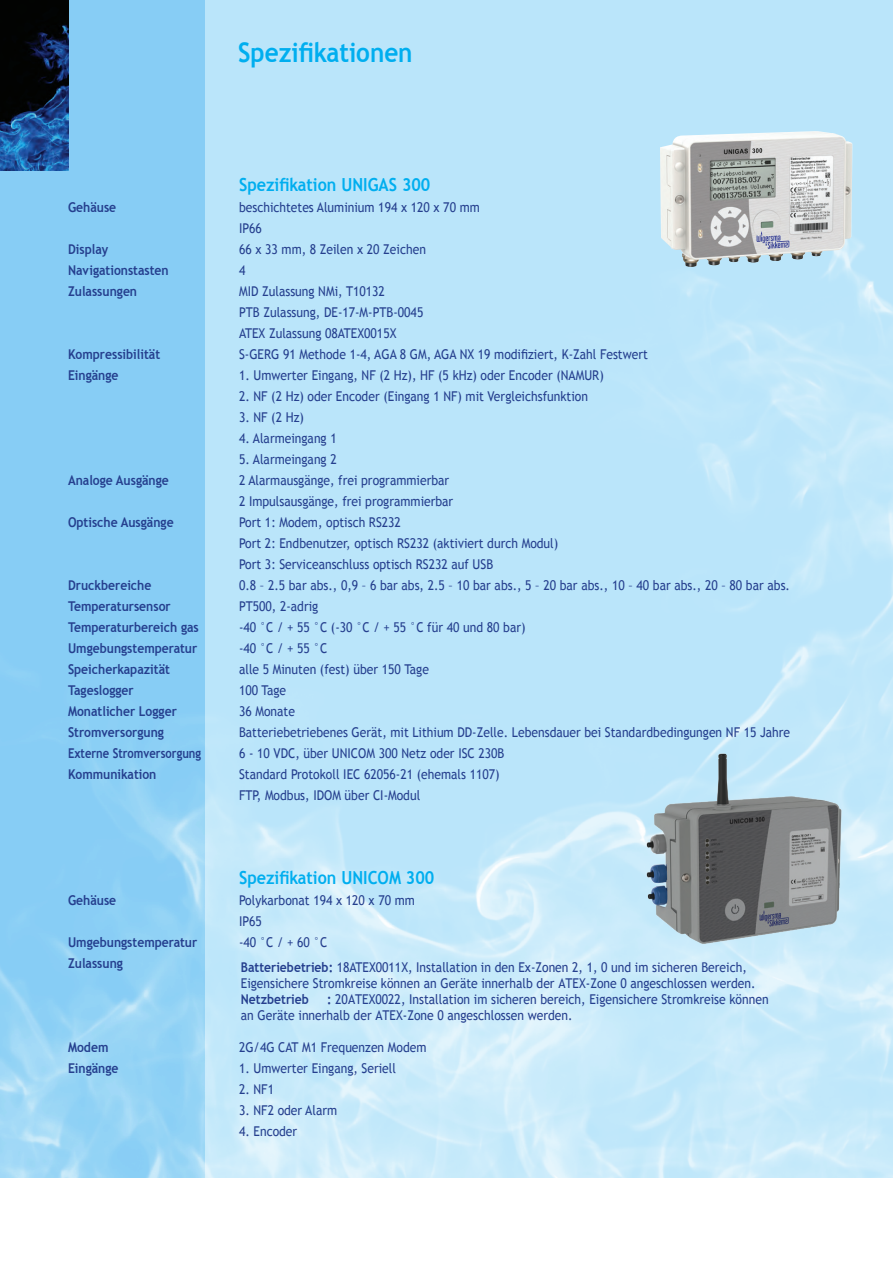
<style>
.page{position:relative;width:893px;height:1263px;background:#fff}
.page>*{position:absolute;margin:0;border:0;box-sizing:border-box;transform-origin:0 0}
.t1{font:700 27px "Trebuchet MS";color:#00aeef;scale:.9 1}
.t2{font:700 18px "Trebuchet MS";color:#00aeef;scale:.9 1}
.t3{font:13.5px/21px "Trebuchet MS";color:#253f8e;scale:.9 1}
.t4{font:700 13.5px "Trebuchet MS";color:#253f8e;scale:.9 1}
.t5{font:700 13.5px "Trebuchet MS";color:#253f8e;scale:.83 1}
.t6{font:700 13.5px "Trebuchet MS";color:#253f8e;scale:.9 1}
.s1{font-weight:700}
</style>
<div class="page">
<img style="left:0;top:0;width:204px;height:1178px">
<img style="left:660px;top:131px;width:192px;height:136px">
<img style="left:642px;top:748px;width:202px;height:199px">
<h1 class="t1" style="left:238px;top:36px;width:195px">Spezifikationen</h1>
<h2 class="t2" style="left:239px;top:173px;width:214px">Spezifi kation UNIGAS 300</h2>
<p class="t4" style="left:68px;top:199px;width:55px">Gehäuse</p>
<p class="t3" style="left:239px;top:197px;width:269px">beschichtetes Aluminium 194 x 120 x 70 mm<br>IP66</p>
<p class="t4" style="left:68px;top:241px;width:46px">Display</p>
<p class="t3" style="left:239px;top:239px;width:209px">66 x 33 mm, 8 Zeilen x 20 Zeichen</p>
<p class="t4" style="left:68px;top:262px;width:113px">Navigationstasten</p>
<p class="t3" style="left:239px;top:260px;width:9px">4</p>
<p class="t4" style="left:68px;top:283px;width:78px">Zulassungen</p>
<p class="t3" style="left:239px;top:281px;width:206px">MID Zulassung NMi, T10132<br>PTB Zulassung, DE-17-M-PTB-0045<br>ATEX Zulassung 08ATEX0015X</p>
<p class="t4" style="left:68px;top:346px;width:104px">Kompressibilität</p>
<p class="t3" style="left:239px;top:344px;width:456px">S-GERG 91 Methode 1-4, AGA 8 GM, AGA NX 19 modifiziert, K-Zahl Festwert</p>
<p class="t4" style="left:68px;top:367px;width:58px">Eingänge</p>
<p class="t3" style="left:239px;top:365px;width:407px">1. Umwerter Eingang, NF (2 Hz), HF (5 kHz) oder Encoder (NAMUR)</p>
<p class="t3" style="left:239px;top:386px;width:389px">2. NF (2 Hz) oder Encoder (Eingang 1 NF) mit Vergleichsfunktion</p>
<p class="t3" style="left:239px;top:407px;width:74px">3. NF (2 Hz)</p>
<p class="t3" style="left:239px;top:428px;width:110px">4. Alarmeingang 1</p>
<p class="t3" style="left:239px;top:449px;width:110px">5. Alarmeingang 2</p>
<p class="t4" style="left:68px;top:472px;width:114px">Analoge Ausgänge</p>
<p class="t3" style="left:239px;top:470px;width:240px">2 Alarmausgänge, frei programmierbar<br>2 Impulsausgänge, frei programmierbar</p>
<p class="t4" style="left:68px;top:514px;width:119px">Optische Ausgänge</p>
<p class="t3" style="left:239px;top:512px;width:356px">Port 1: Modem, optisch RS232<br>Port 2: Endbenutzer, optisch RS232 (aktiviert durch Modul)<br>Port 3: Serviceanschluss optisch RS232 auf USB</p>
<p class="t4" style="left:68px;top:577px;width:94px">Druckbereiche</p>
<p class="t3" style="left:239px;top:575px;width:614px">0.8 – 2.5 bar abs., 0,9 – 6 bar abs, 2.5 – 10 bar abs., 5 – 20 bar abs., 10 – 40 bar abs., 20 – 80 bar abs.</p>
<p class="t4" style="left:68px;top:598px;width:116px">Temperatursensor</p>
<p class="t3" style="left:239px;top:596px;width:90px">PT500, 2-adrig</p>
<p class="t4" style="left:68px;top:619px;width:147px">Temperaturbereich gas</p>
<p class="t3" style="left:239px;top:617px;width:320px">-40 °C / + 55 °C (-30 °C / + 55 °C für 40 und 80 bar)</p>
<p class="t4" style="left:68px;top:640px;width:145px">Umgebungstemperatur</p>
<p class="t3" style="left:239px;top:638px;width:100px">-40 °C / + 55 °C</p>
<p class="t4" style="left:68px;top:661px;width:115px">Speicherkapazität</p>
<p class="t3" style="left:239px;top:659px;width:213px">alle 5 Minuten (fest) über 150 Tage</p>
<p class="t4" style="left:68px;top:682px;width:75px">Tageslogger</p>
<p class="t3" style="left:239px;top:680px;width:54px">100 Tage</p>
<p class="t4" style="left:68px;top:703px;width:122px">Monatlicher Logger</p>
<p class="t3" style="left:239px;top:701px;width:64px">36 Monate</p>
<p class="t4" style="left:68px;top:724px;width:108px">Stromversorgung</p>
<p class="t3" style="left:239px;top:722px;width:614px">Batteriebetriebenes Gerät, mit Lithium DD-Zelle. Lebensdauer bei Standardbedingungen NF 15 Jahre</p>
<p class="t5" style="left:68px;top:745px;width:162px">Externe Stromversorgung</p>
<p class="t3" style="left:239px;top:743px;width:296px">6 - 10 VDC, über UNICOM 300 Netz oder ISC 230B</p>
<p class="t4" style="left:68px;top:766px;width:100px">Kommunikation</p>
<p class="t3" style="left:239px;top:764px;width:291px">Standard Protokoll IEC 62056-21 (ehemals 1107)<br>FTP, Modbus, IDOM über CI-Modul</p>
<h2 class="t2" style="left:239px;top:866px;width:219px">Spezifi kation UNICOM 300</h2>
<p class="t4" style="left:68px;top:892px;width:55px">Gehäuse</p>
<p class="t3" style="left:239px;top:890px;width:197px">Polykarbonat 194 x 120 x 70 mm<br>IP65</p>
<p class="t4" style="left:68px;top:934px;width:145px">Umgebungstemperatur</p>
<p class="t3" style="left:239px;top:932px;width:100px">-40 °C / + 60 °C</p>
<p class="t4" style="left:68px;top:955px;width:63px">Zulassung</p>
<p class="t3" style="left:241px;top:959px;width:573px;line-height:16.2px"><span class="s1">Batteriebetrieb:</span> 18ATEX0011X, Installation in den Ex-Zonen 2, 1, 0 und im sicheren Bereich,<br>Eigensichere Stromkreise können an Geräte innerhalb der ATEX-Zone 0 angeschlossen werden.</p>
<p class="t6" style="left:241px;top:991px;width:77px">Netzbetrieb</p>
<p class="t3" style="left:241px;top:990px;width:588px;line-height:16.2px;text-indent:86px"><span class="s1">:</span> 20ATEX0022, Installation im sicheren bereich, Eigensichere Stromkreise können an Geräte innerhalb der ATEX-Zone 0 angeschlossen werden.</p>
<p class="t4" style="left:68px;top:1039px;width:46px">Modem</p>
<p class="t3" style="left:239px;top:1037px;width:210px">2G/4G CAT M1 Frequenzen Modem</p>
<p class="t4" style="left:68px;top:1060px;width:58px">Eingänge</p>
<p class="t3" style="left:239px;top:1058px;width:176px">1. Umwerter Eingang, Seriell</p>
<p class="t3" style="left:239px;top:1079px;width:40px">2. NF1</p>
<p class="t3" style="left:239px;top:1100px;width:111px">3. NF2 oder Alarm</p>
<p class="t3" style="left:239px;top:1121px;width:66px">4. Encoder</p>
</div>
